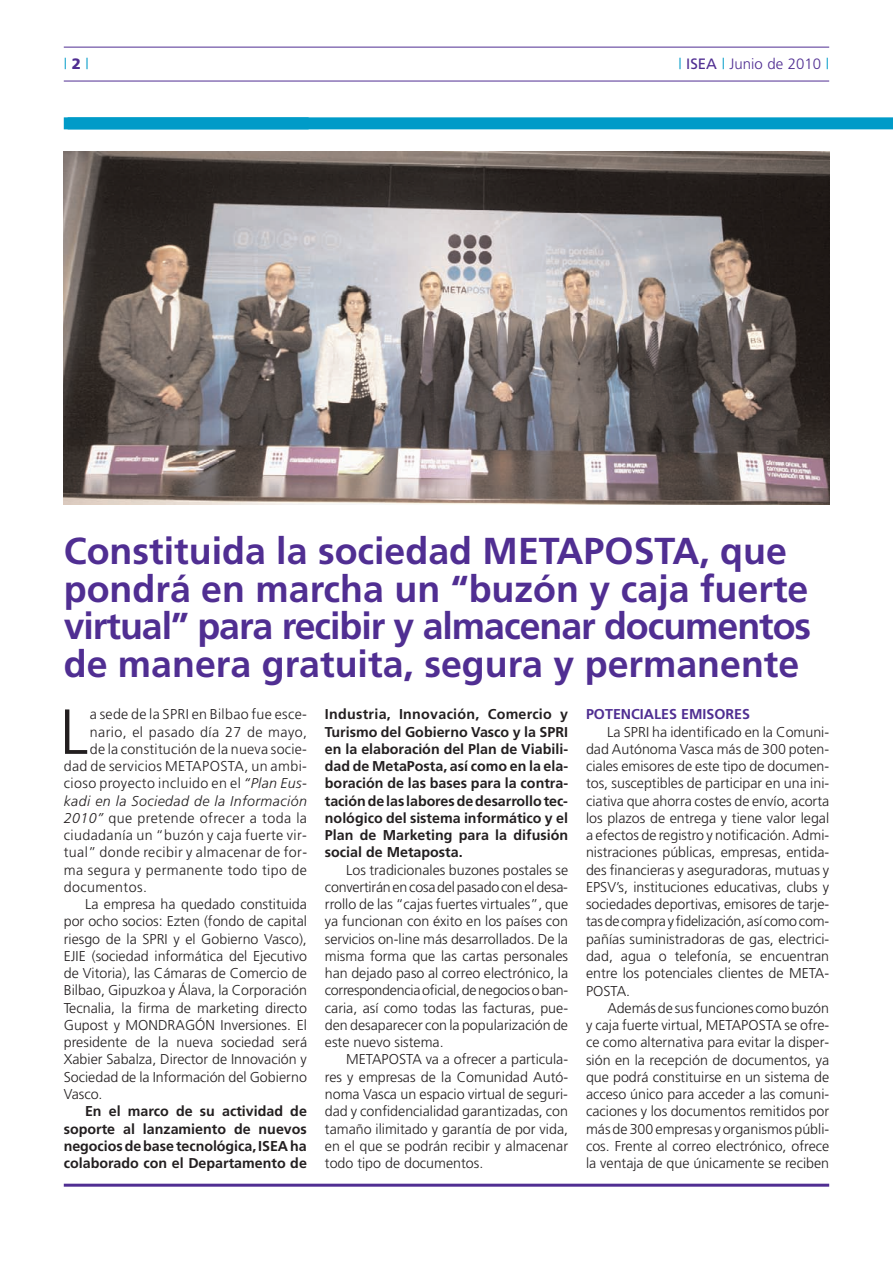
<style>
.page{position:relative;width:893px;height:1263px;background:#fff}
.page>*{position:absolute;margin:0;border:0;box-sizing:border-box;transform-origin:0 0}
.t1{font:300 63.6px "Frutiger";color:#231f20}
.t2{font:700 37.5px/37.5px "Frutiger";color:#502e92}
.t3{font:300 15px "Frutiger";color:#502e92}
.t4{font:300 15px "Frutiger";color:#009bc8}
.t5{font:300 14.25px/17.2px "Frutiger";color:#231f20;text-align:justify}
.t6{font:700 14.25px/17.2px "Frutiger";color:#231f20;text-align:justify}
.t7{font:300 14.25px "Frutiger";letter-spacing:.03em;color:#231f20}
.t8{font:italic 300 14.25px "Frutiger";letter-spacing:.03em;color:#231f20}
.t9{font:300 14.25px "Frutiger";letter-spacing:.025em;color:#231f20}
.t10{font:700 14.25px "Frutiger";color:#502e92}
.s1{font-weight:900;color:#502e92}
.s2{color:#009bc8}
.s3{font-weight:400}
.s4{font-style:italic}
</style>
<div class="page">
<hr style="left:64px;top:81px;width:765px;height:1px;background:#502e92">
<hr style="left:64px;top:47px;width:765px;height:1px;background:#502e92">
<div style="left:64px;top:117px;width:829px;height:12px;background:#009bc8"></div>
<hr style="left:64px;top:1184px;width:765px;height:3px;background:#502e92">
<img style="left:64px;top:152px;width:765px;height:352px">
<p class="t4" style="left:64px;top:58px;width:27px">|<span class="s1">2</span>|</p>
<p class="t3" style="left:678px;top:58px;width:152px"><span class="s2">|</span> <span class="s3">ISEA</span> <span class="s2">|</span> Junio de 2010 <span class="s2">|</span></p>
<h2 class="t2" style="left:64px;top:535px;width:749px">Constituida la sociedad METAPOSTA, que pondrá en marcha un “buzón y caja fuerte virtual” para recibir y almacenar documentos de manera gratuita, segura y permanente</h2>
<h1 class="t1" style="left:60px;top:706px;width:30px">L</h1>
<p class="t9" style="left:90px;top:709px;width:219px">a sede de la SPRI en Bilbao fue esce-</p>
<p class="t6" style="left:325px;top:707px;width:245px">Industria, Innovación, Comercio y Turismo del Gobierno Vasco y la SPRI en la elaboración del Plan de Viabili&shy;dad de MetaPosta, así como en la ela&shy;boración de las bases para la contra&shy;tación de las labores de desarrollo tec&shy;nológico del sistema informático y el Plan de Marketing para la difusión social de Metaposta.</p>
<p class="t5" style="left:325px;top:862px;width:245px;text-indent:21px">Los tradicionales buzones postales se convertirán en cosa del pasado con el desa&shy;rrollo de las “cajas fuertes virtuales”, que ya funcionan con éxito en los países con servicios on-line más desarrollados. De la misma forma que las cartas personales han dejado paso al correo electrónico, la correspondencia oficial, de negocios o ban&shy;caria, así como todas las facturas, pue&shy;den desaparecer con la popularización de este nuevo sistema.</p>
<p class="t5" style="left:325px;top:1052px;width:245px;text-indent:21px">METAPOSTA va a ofrecer a particula&shy;res y empresas de la Comunidad Autó&shy;noma Vasca un espacio virtual de seguri&shy;dad y confidencialidad garantizadas, con tamaño ilimitado y garantía de por vida, en el que se podrán recibir y almacenar todo tipo de documentos.</p>
<p class="t10" style="left:586px;top:709px;width:165px">POTENCIALES EMISORES</p>
<p class="t5" style="left:586px;top:724px;width:245px;text-indent:21px">La SPRI ha identificado en la Comuni&shy;dad Autónoma Vasca más de 300 poten&shy;ciales emisores de este tipo de documen&shy;tos, susceptibles de participar en una ini&shy;ciativa que ahorra costes de envío, acorta los plazos de entrega y tiene valor legal a efectos de registro y notificación. Admi&shy;nistraciones públicas, empresas, entida&shy;des financieras y aseguradoras, mutuas y EPSV’s, instituciones educativas, clubs y sociedades deportivas, emisores de tarje&shy;tas de compra y fidelización, así como com&shy;pañías suministradoras de gas, electrici&shy;dad, agua o telefonía, se encuentran entre los potenciales clientes de META-POSTA.</p>
<p class="t5" style="left:586px;top:1000px;width:245px;text-indent:21px">Además de sus funciones como buzón y caja fuerte virtual, METAPOSTA se ofre&shy;ce como alternativa para evitar la disper&shy;sión en la recepción de documentos, ya que podrá constituirse en un sistema de acceso único para acceder a las comuni&shy;caciones y los documentos remitidos por más de 300 empresas y organismos públi&shy;cos. Frente al correo electrónico, ofrece la ventaja de que únicamente se reciben</p>
<p class="t7" style="left:90px;top:726px;width:219px">nario, el pasado día 27 de mayo,</p>
<p class="t5" style="left:90px;top:741px;width:219px">de la constitución de la nueva socie-</p>
<p class="t7" style="left:64px;top:760px;width:245px">dad de servicios METAPOSTA, un ambi-</p>
<p class="t7" style="left:64px;top:778px;width:245px">cioso proyecto incluido en el <span class="s4">“Plan Eus-</span></p>
<p class="t8" style="left:64px;top:795px;width:245px">kadi en la Sociedad de la Información</p>
<p class="t7" style="left:64px;top:812px;width:245px"><span class="s4">2010”</span> que pretende ofrecer a toda la</p>
<p class="t7" style="left:64px;top:829px;width:245px">ciudadanía un “buzón y caja fuerte vir-</p>
<p class="t7" style="left:64px;top:847px;width:245px">tual” donde recibir y almacenar de for-</p>
<p class="t7" style="left:64px;top:864px;width:245px">ma segura y permanente todo tipo de</p>
<p class="t7" style="left:64px;top:881px;width:85px">documentos.</p>
<p class="t5" style="left:85px;top:897px;width:223px">La empresa ha quedado constituida</p>
<p class="t5" style="left:64px;top:914px;width:245px">por ocho socios: Ezten (fondo de capital</p>
<p class="t5" style="left:64px;top:931px;width:245px">riesgo de la SPRI y el Gobierno Vasco),</p>
<p class="t5" style="left:64px;top:948px;width:245px">EJIE (sociedad informática del Ejecutivo</p>
<p class="t5" style="left:64px;top:966px;width:245px">de Vitoria), las Cámaras de Comercio de</p>
<p class="t5" style="left:64px;top:983px;width:245px">Bilbao, Gipuzkoa y Álava, la Corporación</p>
<p class="t5" style="left:64px;top:1000px;width:245px">Tecnalia, la firma de marketing directo</p>
<p class="t5" style="left:64px;top:1017px;width:245px">Gupost y MONDRAGÓN Inversiones. El</p>
<p class="t5" style="left:64px;top:1035px;width:245px">presidente de la nueva sociedad será</p>
<p class="t5" style="left:64px;top:1052px;width:245px">Xabier Sabalza, Director de Innovación y</p>
<p class="t5" style="left:64px;top:1069px;width:245px">Sociedad de la Información del Gobierno</p>
<p class="t5" style="left:64px;top:1086px;width:40px">Vasco.</p>
<p class="t6" style="left:64px;top:1104px;width:245px;text-indent:21px">En el marco de su actividad de soporte al lanzamiento de nuevos negocios de base tecnológica, ISEA ha colaborado con el Departamento de</p>
</div>
